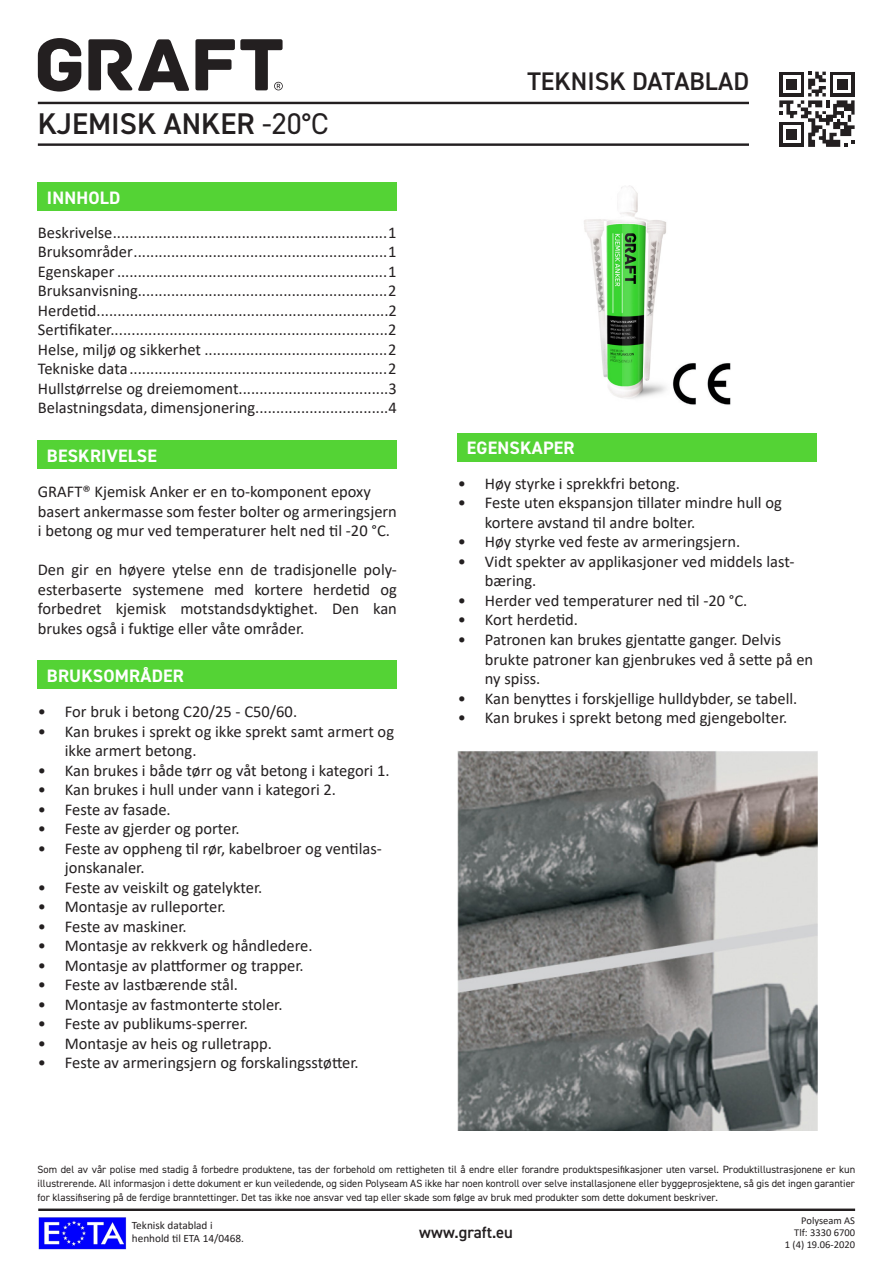
<style>
.page{position:relative;width:893px;height:1263px;background:#fff}
.page>*{position:absolute;margin:0;border:0;box-sizing:border-box;transform-origin:0 0}
.t1{font:600 30px "DIN2014";color:#231f20}
.t2{font:600 25.5px "DIN2014";color:#231f20}
.Overskrifter{font:700 18px "DIN2014";letter-spacing:.01em;color:#fff}
.Tekst{font:16.5px/19.5px "Calibri";color:#231f20}
.t3{font:600 16.5px "DIN2014";color:#231f20}
.t4{font:11.25px "Calibri";color:#231f20}
.t5{font:10.5px/14.2px "DIN2014";color:#231f20}
.t6{font:10.5px/12px "Calibri";color:#231f20;text-align:right}
.s1{font-weight:400}
</style>
<div class="page">
<hr style="left:38px;top:102px;width:711px;height:2px;background:#231f20">
<hr style="left:38px;top:143px;width:711px;height:3px;background:#231f20">
<svg style="left:779px;top:72px;width:76px;height:75px"></svg>
<div style="left:786px;top:79px;width:11px;height:10px;background:#231f20"></div>
<div style="left:786px;top:129px;width:11px;height:11px;background:#231f20"></div>
<div style="left:837px;top:79px;width:10px;height:10px;background:#231f20"></div>
<div style="left:38px;top:182px;width:359px;height:29px;background:#54d335"></div>
<div style="left:38px;top:440px;width:359px;height:29px;background:#54d335"></div>
<div style="left:38px;top:660px;width:359px;height:29px;background:#54d335"></div>
<div style="left:458px;top:433px;width:359px;height:29px;background:#54d335"></div>
<svg style="left:38px;top:38px;width:43px;height:54px"></svg>
<svg style="left:88px;top:39px;width:101px;height:52px"></svg>
<svg style="left:195px;top:39px;width:88px;height:51px"></svg>
<hr style="left:38px;top:1208px;width:817px;height:3px;background:#231f20">
<img style="left:38px;top:1217px;width:89px;height:33px">
<img style="left:584px;top:185px;width:82px;height:214px">
<img style="left:672px;top:363px;width:59px;height:42px">
<img style="left:458px;top:751px;width:359px;height:379px">
<p class="t1" style="left:38px;top:104px;width:292px">KJEMISK ANKER <span class="s1">-20°C</span></p>
<p class="Overskrifter" style="left:47px;top:186px;width:75px">INNHOLD</p>
<p class="Tekst" style="left:38px;top:222px;width:360px">Beskrivelse..................................................................1</p>
<p class="Tekst" style="left:38px;top:241px;width:360px">Bruksområder.............................................................1</p>
<p class="Tekst" style="left:38px;top:261px;width:360px">Egenskaper.................................................................1</p>
<p class="Tekst" style="left:38px;top:280px;width:360px">Bruksanvisning............................................................2</p>
<p class="Tekst" style="left:38px;top:300px;width:361px">Herdetid......................................................................2</p>
<p class="Tekst" style="left:38px;top:319px;width:360px">Sertifikater..................................................................2</p>
<p class="Tekst" style="left:38px;top:339px;width:360px">Helse, miljø og sikkerhet ............................................2</p>
<p class="Tekst" style="left:38px;top:358px;width:360px">Tekniske data..............................................................2</p>
<p class="Tekst" style="left:38px;top:378px;width:360px">Hullstørrelse og dreiemoment....................................3</p>
<p class="Tekst" style="left:38px;top:397px;width:360px">Belastningsdata, dimensjonering................................4</p>
<p class="Overskrifter" style="left:47px;top:443px;width:112px">BESKRIVELSE</p>
<p class="Tekst" style="left:38px;top:481px;width:335px">GRAFT® Kjemisk Anker er en to-komponent epoxy</p>
<p class="Tekst" style="left:38px;top:501px;width:361px">basert ankermasse som fester bolter og armeringsjern i betong og mur ved temperaturer helt ned til -20 °C.</p>
<p class="Tekst" style="left:38px;top:559px;width:361px;text-align:justify">Den gir en høyere ytelse enn de tradisjonelle poly&shy;esterbaserte systemene med kortere herdetid og forbedret kjemisk motstandsdyktighet. Den kan brukes også i fuktige eller våte områder.</p>
<p class="Overskrifter" style="left:47px;top:663px;width:138px">BRUKSOMRÅDER</p>
<p class="Tekst" style="left:38px;top:701px;width:261px">• For bruk i betong C20/25 - C50/60.</p>
<p class="Tekst" style="left:65px;top:721px;width:331px;text-indent:-27px">• Kan brukes i sprekt og ikke sprekt samt armert og ikke armert betong.</p>
<p class="Tekst" style="left:38px;top:760px;width:353px">• Kan brukes i både tørr og våt betong i kategori 1.</p>
<p class="Tekst" style="left:38px;top:779px;width:300px">• Kan brukes i hull under vann i kategori 2.</p>
<p class="Tekst" style="left:38px;top:799px;width:134px">• Feste av fasade.</p>
<p class="Tekst" style="left:38px;top:818px;width:203px">• Feste av gjerder og porter.</p>
<p class="Tekst" style="left:65px;top:838px;width:319px;text-indent:-27px">• Feste av oppheng til rør, kabelbroer og ventilas&shy;jonskanaler.</p>
<p class="Tekst" style="left:38px;top:877px;width:226px">• Feste av veiskilt og gatelykter.</p>
<p class="Tekst" style="left:38px;top:896px;width:189px">• Montasje av rulleporter.</p>
<p class="Tekst" style="left:38px;top:916px;width:150px">• Feste av maskiner.</p>
<p class="Tekst" style="left:38px;top:935px;width:276px">• Montasje av rekkverk og håndledere.</p>
<p class="Tekst" style="left:38px;top:955px;width:267px">• Montasje av plattformer og trapper.</p>
<p class="Tekst" style="left:38px;top:974px;width:202px">• Feste av lastbærende stål.</p>
<p class="Tekst" style="left:38px;top:994px;width:246px">• Montasje av fastmonterte stoler.</p>
<p class="Tekst" style="left:38px;top:1013px;width:212px">• Feste av publikums-sperrer.</p>
<p class="Tekst" style="left:38px;top:1033px;width:236px">• Montasje av heis og rulletrapp.</p>
<p class="Tekst" style="left:38px;top:1052px;width:322px">• Feste av armeringsjern og forskalingsstøtter.</p>
<p class="t2" style="left:527px;top:65px;width:223px">TEKNISK DATABLAD</p>
<p class="Overskrifter" style="left:467px;top:436px;width:109px">EGENSKAPER</p>
<p class="Tekst" style="left:458px;top:473px;width:224px">• Høy styrke i sprekkfri betong.</p>
<p class="Tekst" style="left:485px;top:493px;width:298px;text-indent:-27px">• Feste uten ekspansjon tillater mindre hull og kortere avstand til andre bolter.</p>
<p class="Tekst" style="left:458px;top:532px;width:284px">• Høy styrke ved feste av armeringsjern.</p>
<p class="Tekst" style="left:485px;top:551px;width:311px;text-indent:-27px">• Vidt spekter av applikasjoner ved middels last&shy;bæring.</p>
<p class="Tekst" style="left:458px;top:590px;width:291px">• Herder ved temperaturer ned til -20 °C.</p>
<p class="Tekst" style="left:458px;top:610px;width:122px">• Kort herdetid.</p>
<p class="Tekst" style="left:485px;top:629px;width:330px;text-indent:-27px">• Patronen kan brukes gjentatte ganger. Delvis brukte patroner kan gjenbrukes ved å sette på en ny spiss.</p>
<p class="Tekst" style="left:458px;top:688px;width:341px">• Kan benyttes i forskjellige hulldybder, se tabell.</p>
<p class="Tekst" style="left:458px;top:707px;width:331px">• Kan brukes i sprekt betong med gjengebolter.</p>
<p class="t5" style="left:38px;top:1162px;width:819px">Som del av vår polise med stadig å forbedre produktene, tas der forbehold om rettigheten til å endre eller forandre produktspesifikasjoner uten varsel. Produktillustrasjonene er kun</p>
<p class="t5" style="left:38px;top:1176px;width:819px">illustrerende. All informasjon i dette dokument er kun veiledende, og siden Polyseam AS ikke har noen kontroll over selve installasjonene eller byggeprosjektene, så gis det ingen garantier for klassifisering på de ferdige branntettinger. Det tas ikke noe ansvar ved tap eller skade som følge av bruk med produkter som dette dokument beskriver.</p>
<p class="t4" style="left:132px;top:1217px;width:82px">Teknisk datablad i</p>
<p class="t4" style="left:132px;top:1231px;width:114px">henhold til ETA 14/0468.</p>
<p class="t3" style="left:419px;top:1221px;width:95px">www.graft.eu</p>
<p class="t6" style="left:794px;top:1214px;width:62px">Polyseam AS<br>Tlf: 3330 6700</p>
<p class="t6" style="left:785px;top:1238px;width:72px">1 (4) 19.06-2020</p>
</div>
